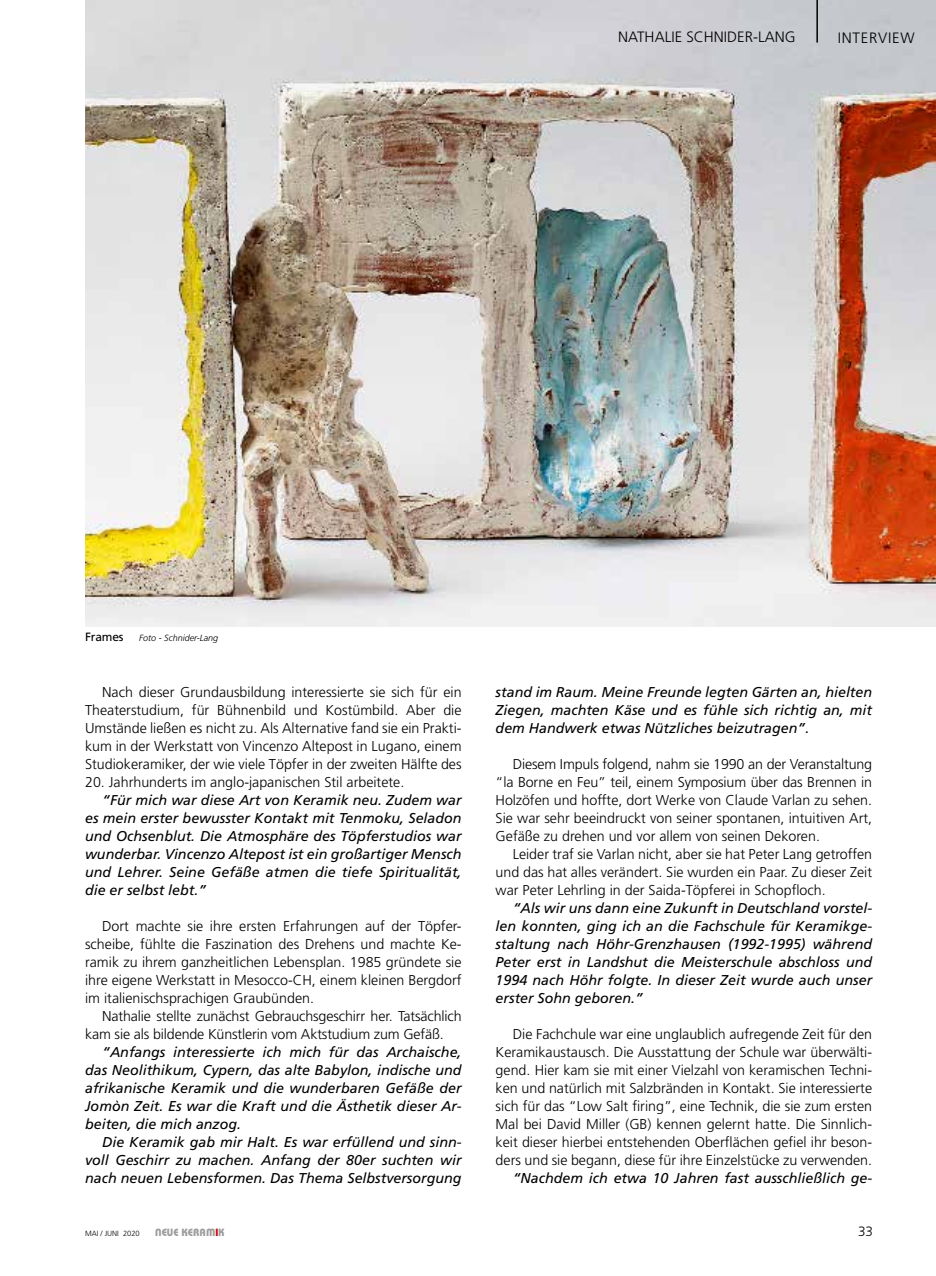
<style>
.page{position:relative;width:936px;height:1276px;background:#fff}
.page>*{position:absolute;margin:0;border:0;box-sizing:border-box;transform-origin:0 0}
.t1{font:300 15px "Frutiger";color:#000}
.t2{font:300 14.25px/18px "Frutiger";color:#000;text-align:justify}
.t3{font:italic 14.25px/18px "Frutiger";color:#000;text-align:justify}
.t4{font:300 13.5px "Frutiger";color:#000}
.t5{font:12px "Frutiger";letter-spacing:-.015em;color:#000}
.t6{font:10.5px "Keramik";color:#9c9c9d}
.t7{font:italic 300 9px "Frutiger";color:#000}
.t8{font:300 7.5px "Frutiger";color:#000}
.s1{color:#ce0107}
</style>
<div class="page">
<img style="left:85px;top:0;width:850px;height:626px">
<hr style="left:816px;top:0;width:1px;height:43px;background:#000">
<p class="t1" style="left:618px;top:29px;width:176px">NathalathaliE Sch nider-lang</p>
<p class="t1" style="left:703px;top:29px;width:12px">h</p>
<p class="t1" style="left:737px;top:29px;width:39px">er a</p>
<p class="t1" style="left:860px;top:29px;width:18px">er</p>
<p class="t1" style="left:837px;top:29px;width:78px">intervieww</p>
<p class="t5" style="left:85px;top:630px;width:40px">Frames</p>
<p class="t7" style="left:139px;top:633px;width:81px">Foto - Schnider-Lang</p>
<p class="t2" style="left:85px;top:683px;width:378px;text-indent:17px">Nach dieser Grundausbildung interessierte sie sich für ein Theaterstudium, für Bühnenbild und Kostümbild. Aber die U mstände ließen es nicht zu. Als Alternative fand sie ein Prakti&shy;kum in der Werkstatt von Vincenzo Altepost in Lugano, einem Studiokeramiker, der wie viele Töpfer in der zweiten Hälfte des</p>
<p class="t2" style="left:85px;top:773px;width:321px">20. Jahrhunderts im anglo-japanischen Stil arbeitete.</p>
<p class="t3" style="left:85px;top:791px;width:378px;text-indent:17px">“Für mich war diese Art von Keramik neu. Zudem war es mein erster bewusster Kontakt mit Tenmoku, Seladon und Ochsenblut. Die Atmosphäre des Töpferstudios war wunderbar. Vincenzo Altepost ist ein großartiger Mensch und Lehrer. Seine Gefäße atmen die tiefe Spiritualität, die er selbst lebt.”</p>
<p class="t2" style="left:85px;top:917px;width:378px;text-indent:17px">Dort machte sie ihre ersten Erfahrungen auf der Töpfer&shy;scheibe, fühlte die Faszination des Drehens und machte Ke&shy;ramik zu ihrem ganzheitlichen Lebensplan. 1985 gründete sie ihre eigene Werkstatt in Mesocco-CH, einem kleinen Bergdorf im italienischsprachigen Graubünden.</p>
<p class="t2" style="left:85px;top:1007px;width:378px;text-indent:17px">Nathalie stellte zunächst Gebrauchsgeschirr her. Tatsächlich kam sie als bildende Künstlerin vom Aktstudium zum Gefäß.</p>
<p class="t3" style="left:85px;top:1043px;width:378px;text-indent:17px">“Anfangs interessierte ich mich für das Archaische, das Neolithikum, Cypern, das alte Babylon, indische und afrikanische Keramik und die wunderbaren Gefäße der Jomòn Zeit. Es war die Kraft und die Ästhetik dieser Ar&shy;beiten, die mich anzog.</p>
<p class="t3" style="left:85px;top:1133px;width:378px;text-indent:17px">Die Keramik gab mir Halt. Es war erfüllend und sinn&shy;voll Geschirr zu machen. Anfang der 80er suchten wir nach neuen Lebensformen. Das Thema Selbstversorgung</p>
<p class="t3" style="left:495px;top:683px;width:378px">stand im Raum. Meine Freunde legten Gärten an, hielten Ziegen, machten Käse und es fühle sich richtig an, mit dem Handwerk etwas Nützliches beizutragen”.</p>
<p class="t2" style="left:495px;top:755px;width:378px;text-indent:17px">Diesem Impuls folgend, nahm sie 1990 an der Veranstaltung “la Borne en Feu” teil, einem Symposium über das Brennen in Holzöfen und hoffte, dort Werke von Claude Varlan zu sehen.<br>Sie war sehr beeindruckt von seiner spontanen, intuitiven Art, Gefäße zu drehen und vor allem von seinen Dekoren.</p>
<p class="t2" style="left:495px;top:845px;width:378px;text-indent:17px">Leider traf sie Varlan nicht, aber sie hat Peter Lang getroffen und das hat alles verändert. Sie wurden ein Paar. Zu dieser Zeit war Peter Lehrling in der Saida-Töpferei in Schopfloch.</p>
<p class="t3" style="left:495px;top:899px;width:378px;text-indent:17px">“Als wir uns dann eine Zukunft in Deutschland vorstel&shy;len konnten, ging ich an die Fachschule für Keramikge&shy;staltung nach Höhr-Grenzhausen (1992-1995) während Peter erst in Landshut die Meisterschule abschloss und 1994 nach Höhr folgte. In dieser Zeit wurde auch unser erster Sohn geboren.”</p>
<p class="t2" style="left:495px;top:1025px;width:378px;text-indent:17px">Die Fachchule war eine unglaublich aufregende Zeit für den Keramikaustausch. Die Ausstattung der Schule war überwälti&shy;gend. Hier kam sie mit einer Vielzahl von keramischen Techni&shy;ken und natürlich mit Salzbränden in Kontakt. Sie interessierte sich für das “Low Salt firing”, eine Technik, die sie zum ersten Mal bei David M iller (GB) kennen gelernt hatte. Die Sinnlich&shy;keit dieser hierbei entstehenden Oberflächen gefiel ihr beson&shy;ders und sie begann, diese für ihre Einzelstücke zu verwenden.</p>
<p class="t3" style="left:512px;top:1169px;width:361px">“Nachdem ich etwa 10 Jahren fast ausschließlich ge-</p>
<p class="t8" style="left:85px;top:1229px;width:27px">mAi / JUNI</p>
<p class="t8" style="left:123px;top:1229px;width:18px">2020</p>
<p class="t6" style="left:155px;top:1225px;width:71px">NEUE KERAM<span class="s1">I</span>K</p>
<p class="t4" style="left:858px;top:1223px;width:17px">33</p>
</div>
